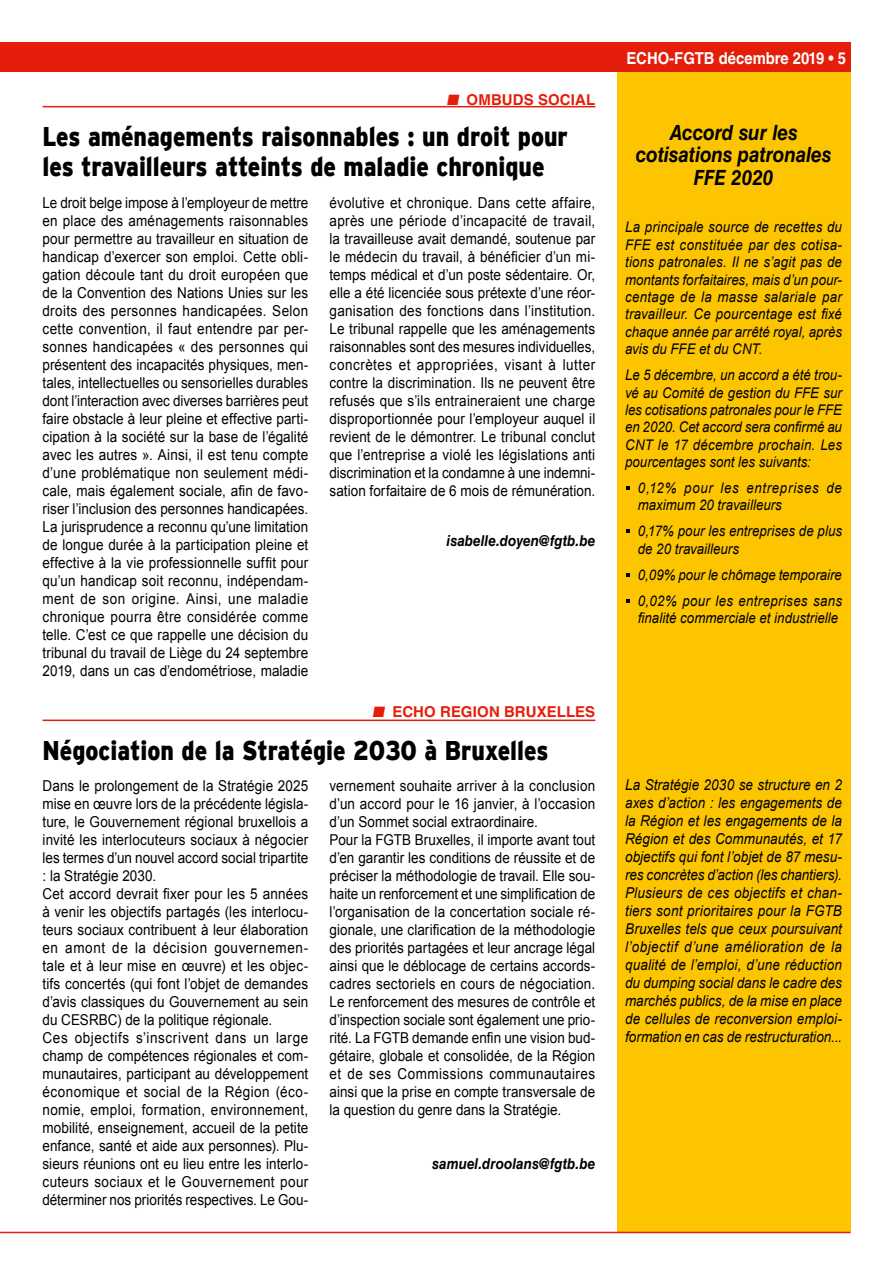
<style>
.page{position:relative;width:893px;height:1263px;background:#fff}
.page>*{position:absolute;margin:0;border:0;box-sizing:border-box;transform-origin:0 0}
.t1{font:900 27px/30px "Interstate";color:#000;scale:.85 1}
.t2{font:italic 700 21px/22.5px "Helvetica LT Std";letter-spacing:-.005em;color:#000;text-align:center;scale:.9 1}
.t3{font:700 16.5px "Helvetica LT Std";color:#fff;scale:.9 1}
.t4{font:15px/18px "Arial";letter-spacing:.005em;color:#000;text-align:justify;scale:.9 1}
.t5{font:italic 15px/18px "Arial";color:#000;text-align:justify;scale:.9 1}
.t6{font:italic 700 15px "Helvetica LT Std";letter-spacing:.005em;color:#000;scale:.9 1}
.t7{font:700 15px "Helvetica LT Std";letter-spacing:.005em;color:#e41e0a}
.t8{font:italic 14.7px/17.4px "Arial";letter-spacing:.005em;color:#000;scale:.9 1}
</style>
<div class="page">
<div style="left:0;top:43px;width:850px;height:29px;background:#e41e0a"></div>
<div style="left:617px;top:72px;width:233px;height:1161px;background:#fdc500"></div>
<hr style="left:0;top:1232px;width:850px;height:1px;background:#e41e0a">
<hr style="left:43px;top:106px;width:552px;height:1px;background:#e41e0a">
<hr style="left:43px;top:719px;width:552px;height:2px;background:#e41e0a">
<svg style="left:626px;top:529px;width:3px;height:4px"></svg>
<svg style="left:626px;top:573px;width:3px;height:4px"></svg>
<svg style="left:626px;top:599px;width:3px;height:4px"></svg>
<p class="t7" style="left:447px;top:90px;width:150px">■ OMBUDS SOCIAL</p>
<h1 class="t1" style="left:43px;top:122px;width:620px">Les aménagements raisonnables : un droit pour les travailleurs atteints de maladie chronique</h1>
<p class="t4" style="left:43px;top:194px;width:297px">Le droit belge impose à l’employeur de mettre en place des aménagements raisonnables pour permettre au travailleur en situation de handicap d’exercer son emploi. Cette obli&shy;gation découle tant du droit européen que de la Convention des Nations Unies sur les droits des personnes handicapées. Selon cette convention, il faut entendre par per&shy;sonnes handicapées « des personnes qui présentent des incapacités physiques, men&shy;tales, intellectuelles ou sensorielles durables dont l’interaction avec diverses barrières peut faire obstacle à leur pleine et effective parti&shy;cipation à la société sur la base de l’égalité avec les autres ». Ainsi, il est tenu compte d’une problématique non seulement médi&shy;cale, mais également sociale, afin de favo&shy;riser l’inclusion des personnes handicapées.<br>La jurisprudence a reconnu qu’une limitation de longue durée à la participation pleine et effective à la vie professionnelle suffit pour qu’un handicap soit reconnu, indépendam&shy;ment de son origine. Ainsi, une maladie chronique pourra être considérée comme telle. C’est ce que rappelle une décision du tribunal du travail de Liège du 24 septembre 2019, dans un cas d’endométriose, maladie</p>
<p class="t4" style="left:330px;top:194px;width:297px">évolutive et chronique. Dans cette affaire, après une période d’incapacité de travail, la travailleuse avait demandé, soutenue par le médecin du travail, à bénéficier d’un mi&shy;temps médical et d’un poste sédentaire. Or, elle a été licenciée sous prétexte d’une réor&shy;ganisation des fonctions dans l’institution.<br>Le tribunal rappelle que les aménagements raisonnables sont des mesures individuelles, concrètes et appropriées, visant à lutter contre la discrimination. Ils ne peuvent être refusés que s’ils entraineraient une charge disproportionnée pour l’employeur auquel il revient de le démontrer. Le tribunal conclut que l’entreprise a violé les législations anti discrimination et la condamne à une indemni&shy;sation forfaitaire de 6 mois de rémunération.</p>
<p class="t6" style="left:447px;top:531px;width:167px">isabelle.doyen@fgtb.be</p>
<p class="t7" style="left:373px;top:703px;width:224px">■ ECHO REGION BRUXELLES</p>
<h1 class="t1" style="left:43px;top:735px;width:597px">Négociation de la Stratégie 2030 à Bruxelles</h1>
<p class="t4" style="left:43px;top:777px;width:297px;text-align:left">Dans le prolongement de la Stratégie 2025 mise en œuvre lors de la précédente législa&shy;ture, le Gouvernement régional bruxellois a invité les interlocuteurs sociaux à négocier les termes d’un nouvel accord social tripartite : la Stratégie 2030.<br>Cet accord devrait fixer pour les 5 années à venir les objectifs partagés (les interlocu&shy;teurs sociaux contribuent à leur élaboration en amont de la décision gouvernemen&shy;tale et à leur mise en œuvre) et les objec&shy;tifs concertés (qui font l’objet de demandes d’avis classiques du Gouvernement au sein du CESRBC) de la politique régionale.<br>Ces objectifs s’inscrivent dans un large champ de compétences régionales et com&shy;munautaires, participant au développement économique et social de la Région (éco&shy;nomie, emploi, formation, environnement, mobilité, enseignement, accueil de la petite enfance, santé et aide aux personnes). Plu&shy;sieurs réunions ont eu lieu entre les interlo&shy;cuteurs sociaux et le Gouvernement pour déterminer nos priorités respectives. Le Gou-</p>
<p class="t4" style="left:330px;top:777px;width:297px;text-align:left">vernement souhaite arriver à la conclusion d’un accord pour le 16 janvier, à l’occasion d’un Sommet social extraordinaire.<br>Pour la FGTB Bruxelles, il importe avant tout d’en garantir les conditions de réussite et de préciser la méthodologie de travail. Elle sou&shy;haite un renforcement et une simplification de l’organisation de la concertation sociale ré&shy;gionale, une clarification de la méthodologie des priorités partagées et leur ancrage légal ainsi que le déblocage de certains accords&shy;cadres sectoriels en cours de négociation.<br>Le renforcement des mesures de contrôle et d’inspection sociale sont également une prio&shy;rité. La FGTB demande enfin une vision bud&shy;gétaire, globale et consolidée, de la Région et de ses Commissions communautaires ainsi que la prise en compte transversale de la question du genre dans la Stratégie.</p>
<p class="t6" style="left:432px;top:1154px;width:183px">samuel.droolans@fgtb.be</p>
<p class="t3" style="left:626px;top:48px;width:246px">ECHO-FGTB décembre 2019 • 5</p>
<h2 class="t2" style="left:636px;top:121px;width:219px">Accord sur les cotisations patronales<br>FFE 2020</h2>
<p class="t8" style="left:625px;top:219px;width:242px;text-align:justify">La principale source de recettes du FFE est constituée par des cotisa&shy;tions patronales. Il ne s’agit pas de montants forfaitaires, mais d’un pour&shy;centage de la masse salariale par travailleur. Ce pourcentage est fixé chaque année par arrêté royal, après avis du FFE et du CNT.</p>
<p class="t8" style="left:625px;top:366px;width:242px;text-align:justify">Le 5 décembre, un accord a été trou&shy;vé au Comité de gestion du FFE sur les cotisations patronales pour le FFE en 2020. Cet accord sera confirmé au CNT le 17 décembre prochain. Les pourcentages sont les suivants:</p>
<p class="t8" style="left:638px;top:479px;width:228px">0,12% pour les entreprises de maximum 20 travailleurs</p>
<p class="t8" style="left:638px;top:523px;width:228px">0,17% pour les entreprises de plus de 20 travailleurs</p>
<p class="t8" style="left:638px;top:562px;width:228px;line-height:26px">0,09% pour le chômage temporaire<br>0,02% pour les entreprises sans</p>
<p class="t8" style="left:638px;top:609px;width:224px">finalité commerciale et industrielle</p>
<p class="t5" style="left:625px;top:776px;width:242px">La Stratégie 2030 se structure en 2 axes d’action : les engagements de la Région et les engagements de la Région et des Communautés, et 17 objectifs qui font l’objet de 87 mesu&shy;res concrètes d’action (les chantiers).<br>Plusieurs de ces objectifs et chan&shy;tiers sont prioritaires pour la FGTB Bruxelles tels que ceux poursuivant l’objectif d’une amélioration de la qualité de l’emploi, d’une réduction du dumping social dans le cadre des marchés publics, de la mise en place de cellules de reconversion emploi&shy;formation en cas de restructuration...</p>
</div>
